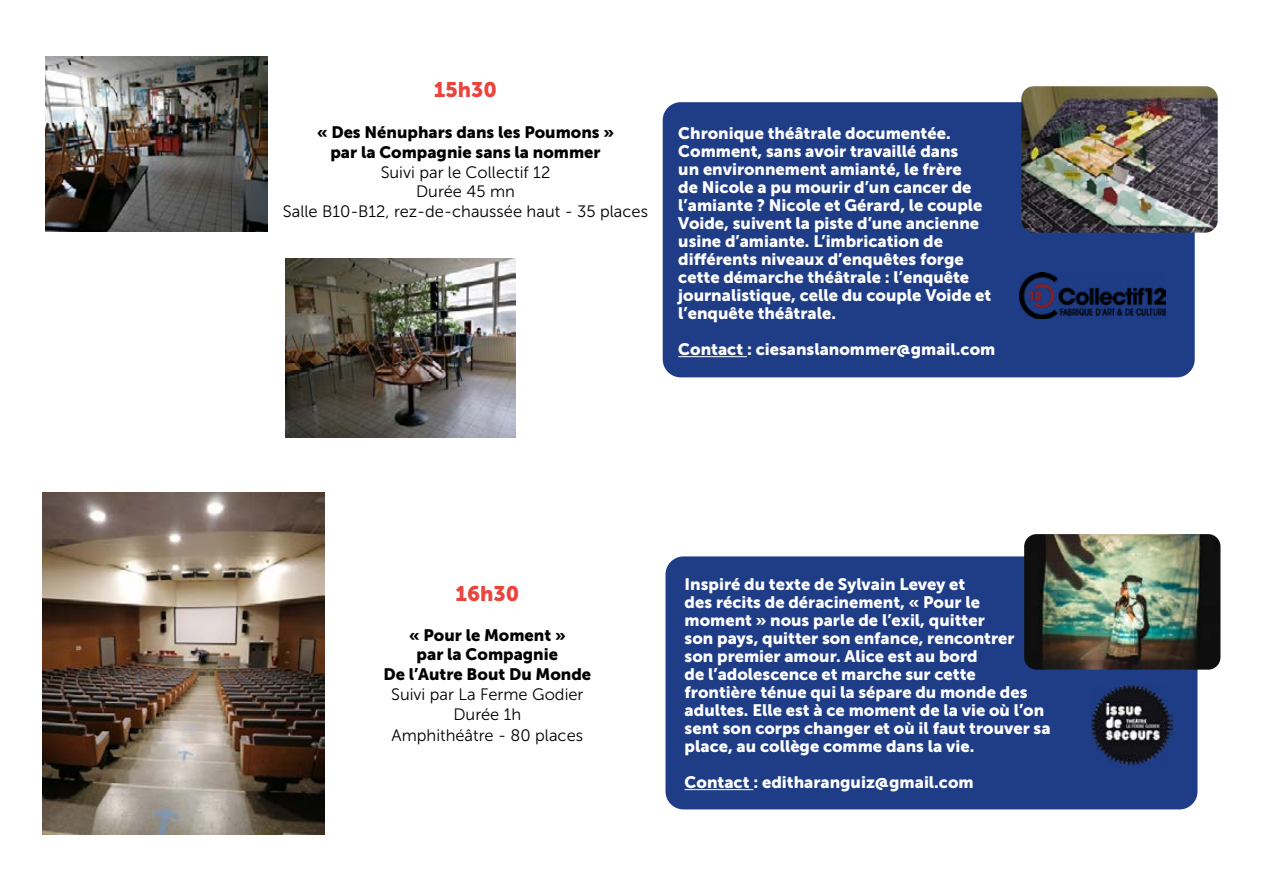
<style>
.page{position:relative;width:1263px;height:893px;background:#fff}
.page>*{position:absolute;margin:0;border:0;box-sizing:border-box;transform-origin:0 0}
.t1{font:21px "Museo Sans 900";color:#e9453d}
.t2{font:16.5px/18px "Museo Sans 900";color:#fff}
.t3{font:16.5px/19.8px "Museo Sans 300";color:#000;text-align:center}
.t4{font:16.5px/19.8px "Museo Sans 900";color:#000;text-align:center}
</style>
<div class="page">
<div style="left:665px;top:556px;width:532px;height:253px;background:#1f3d86;border-radius:18px"></div>
<hr style="left:685px;top:789px;width:68px;height:1px;background:#fff">
<img style="left:1090px;top:684px;width:82px;height:81px">
<img style="left:1024px;top:534px;width:196px;height:136px">
<img style="left:42px;top:492px;width:282px;height:342px">
<div style="left:663px;top:102px;width:532px;height:275px;background:#1f3d87;border-radius:18px"></div>
<hr style="left:678px;top:356px;width:69px;height:1px;background:#fff">
<img style="left:1021px;top:86px;width:197px;height:147px">
<img style="left:285px;top:259px;width:230px;height:178px">
<img style="left:45px;top:57px;width:222px;height:174px">
<img style="left:1019px;top:273px;width:146px;height:45px">
<p class="t1" style="left:434px;top:77px;width:65px">15h30</p>
<p class="t4" style="left:317px;top:122px;width:298px">« Des Nénuphars dans les Poumons » par la Compagnie sans la nommer</p>
<p class="t3" style="left:283px;top:162px;width:366px">Suivi par le Collectif 12<br>Durée 45 mn<br>Salle B10-B12, rez-de-chaussée haut - 35 places</p>
<p class="t2" style="left:678px;top:124px;width:314px">Chronique théâtrale documentée.<br>Comment, sans avoir travaillé dans<br>un environnement amianté, le frère<br>de Nicole a pu mourir d’un cancer de l’amiante ? Nicole et Gérard, le couple Voide, suivent la piste d’une ancienne usine d’amiante. L’imbrication de différents niveaux d’enquêtes forge cette démarche théâtrale : l’enquête journalistique, celle du couple Voide et l’enquête théâtrale.</p>
<p class="t2" style="left:678px;top:340px;width:318px">Contact : ciesanslanommer@gmail.com</p>
<p class="t1" style="left:455px;top:582px;width:65px">16h30</p>
<p class="t4" style="left:383px;top:625px;width:209px">« Pour le Moment »<br>par la Compagnie<br>De l’Autre Bout Du Monde</p>
<p class="t3" style="left:391px;top:684px;width:194px">Suivi par La Ferme Godier<br>Durée 1h</p>
<p class="t3" style="left:392px;top:726px;width:193px">Amphithéâtre - 80 places</p>
<p class="t2" style="left:685px;top:575px;width:367px">Inspiré du texte de Sylvain Levey et<br>des récits de déracinement, « Pour le moment » nous parle de l’exil, quitter<br>son pays, quitter son enfance, rencontrer<br>son premier amour. Alice est au bord<br>de l’adolescence et marche sur cette frontière ténue qui la sépare du monde des adultes. Elle est à ce moment de la vie où l’on sent son corps changer et où il faut trouver sa place, au collège comme dans la vie.</p>
<p class="t2" style="left:685px;top:773px;width:290px">Contact : editharanguiz@gmail.com</p>
</div>
